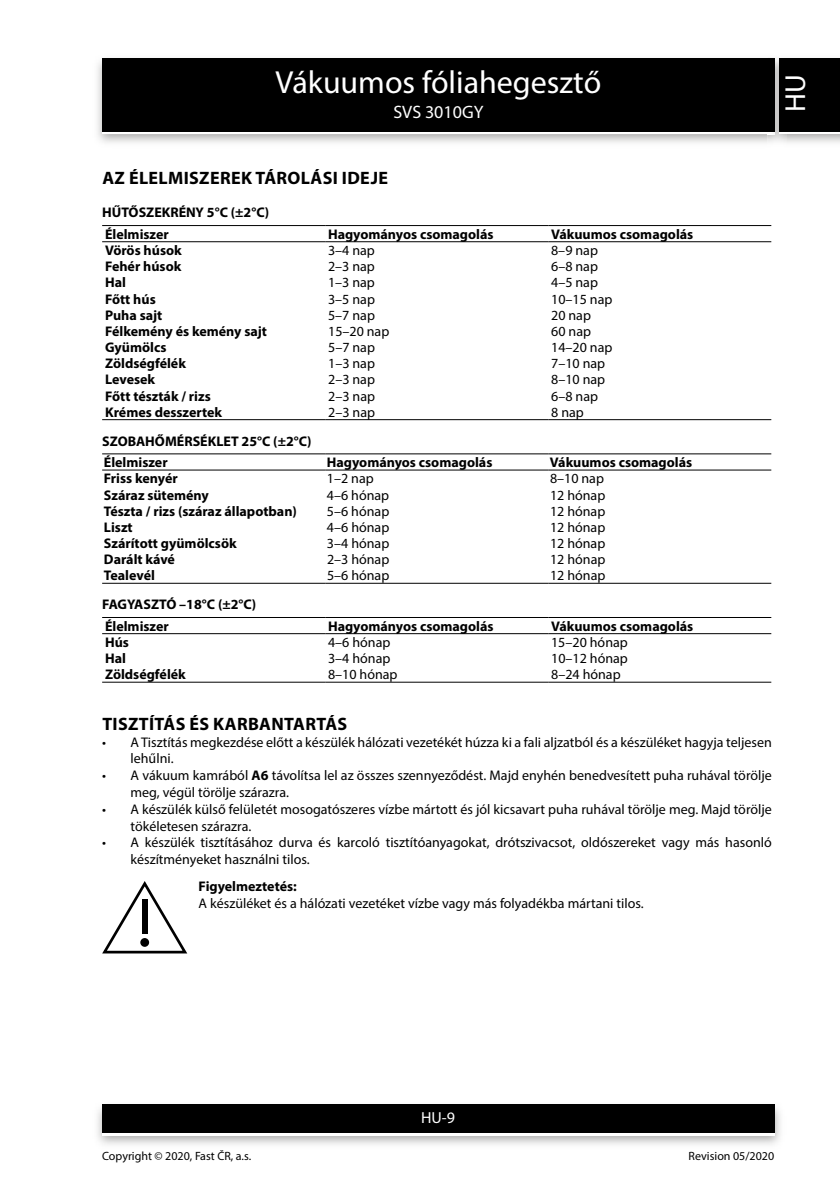
<style>
.page{position:relative;width:840px;height:1191px;background:#fff}
.page>*{position:absolute;margin:0;border:0;box-sizing:border-box;transform-origin:0 0}
.t1{font:32px "Myriad Pro";color:#fff}
.t2{font:29px "Myriad Pro";color:#fff}
.t3{font:700 18px "Myriad Pro";letter-spacing:.02em;color:#000}
.t4{font:18px "Myriad Pro";color:#fff}
.t5{font:16px "Myriad Pro";color:#fff}
.t6{font:14px/16.8px "Myriad Pro";color:#000}
.t7{font:700 14px/21.6px "Myriad Pro";color:#000}
.t8{font:12px "Myriad Pro";color:#000}
.s1{font-weight:700}
</style>
<div class="page">
<div style="left:102px;top:61px;width:672px;height:73px;background:linear-gradient(to right,#000,#000)"></div>
<div style="left:102px;top:58px;width:672px;height:73px;background:#000"></div>
<img style="left:97px;top:1104px;width:684px;height:41px">
<div style="left:102px;top:1107px;width:672px;height:28px;background:linear-gradient(to right,#fff,#fff)"></div>
<div style="left:102px;top:1104px;width:672px;height:28px;background:#000"></div>
<img style="left:767px;top:56px;width:18px;height:89px">
<svg style="left:767px;top:131px;width:7px;height:3px"></svg>
<img style="left:767px;top:58px;width:7px;height:3px">
<img style="left:767px;top:61px;width:7px;height:70px">
<div style="left:778px;top:61px;width:61px;height:73px;background:linear-gradient(to right,#000,#000)"></div>
<div style="left:778px;top:58px;width:61px;height:73px;background:#000"></div>
<hr style="left:102px;top:225px;width:223px;height:1px;background:#000">
<hr style="left:325px;top:225px;width:223px;height:1px;background:#000">
<hr style="left:548px;top:225px;width:222px;height:1px;background:#000">
<hr style="left:102px;top:241px;width:223px;height:1px;background:#000">
<hr style="left:325px;top:241px;width:223px;height:1px;background:#000">
<hr style="left:548px;top:241px;width:222px;height:1px;background:#000">
<hr style="left:102px;top:419px;width:223px;height:1px;background:#000">
<hr style="left:325px;top:419px;width:223px;height:1px;background:#000">
<hr style="left:548px;top:419px;width:222px;height:1px;background:#000">
<hr style="left:102px;top:453px;width:223px;height:1px;background:#000">
<hr style="left:325px;top:453px;width:223px;height:1px;background:#000">
<hr style="left:548px;top:453px;width:222px;height:1px;background:#000">
<hr style="left:102px;top:470px;width:223px;height:1px;background:#000">
<hr style="left:325px;top:470px;width:223px;height:1px;background:#000">
<hr style="left:548px;top:470px;width:222px;height:1px;background:#000">
<hr style="left:102px;top:583px;width:223px;height:1px;background:#000">
<hr style="left:325px;top:583px;width:223px;height:1px;background:#000">
<hr style="left:548px;top:583px;width:222px;height:1px;background:#000">
<hr style="left:102px;top:617px;width:223px;height:1px;background:#000">
<hr style="left:325px;top:617px;width:223px;height:1px;background:#000">
<hr style="left:548px;top:617px;width:222px;height:1px;background:#000">
<hr style="left:102px;top:633px;width:223px;height:1px;background:#000">
<hr style="left:325px;top:633px;width:223px;height:1px;background:#000">
<hr style="left:548px;top:633px;width:222px;height:1px;background:#000">
<hr style="left:102px;top:682px;width:223px;height:1px;background:#000">
<hr style="left:325px;top:682px;width:223px;height:1px;background:#000">
<hr style="left:548px;top:682px;width:222px;height:1px;background:#000">
<svg style="left:102px;top:881px;width:85px;height:72px"></svg>
<div style="left:142px;top:898px;width:5px;height:35px;background:#000"></div>
<div style="left:140px;top:938px;width:9px;height:8px;background:#000;border-radius:50%"></div>
<h1 class="t1" style="left:275px;top:62px;width:327px">Vákuumos fóliahegesztő</h1>
<p class="t4" style="left:393px;top:101px;width:91px">SVS 3010GY</p>
<h2 class="t2" style="left:777px;top:112px;width:39px;rotate:-90deg">HU</h2>
<p class="t3" style="left:102px;top:166px;width:287px">AZ ÉLELMISZEREK TÁROLÁSI IDEJE</p>
<p class="t7" style="left:102px;top:201px;width:168px">HŰTŐSZEKRÉNY 5°C (±2°C)<br>Élelmiszer</p>
<p class="t7" style="left:328px;top:223px;width:167px">Hagyományos csomagolás</p>
<p class="t7" style="left:551px;top:223px;width:144px">Vákuumos csomagolás</p>
<p class="t7" style="left:105px;top:239px;width:78px">Vörös húsok</p>
<p class="t6" style="left:328px;top:242px;width:48px">3–4 nap</p>
<p class="t6" style="left:551px;top:242px;width:48px">8–9 nap</p>
<p class="t7" style="left:105px;top:255px;width:78px">Fehér húsok</p>
<p class="t6" style="left:328px;top:258px;width:48px">2–3 nap</p>
<p class="t6" style="left:551px;top:258px;width:48px">6–8 nap</p>
<p class="t7" style="left:105px;top:271px;width:22px">Hal</p>
<p class="t6" style="left:328px;top:274px;width:48px">1–3 nap</p>
<p class="t6" style="left:551px;top:274px;width:48px">4–5 nap</p>
<p class="t7" style="left:105px;top:288px;width:52px">Főtt hús</p>
<p class="t6" style="left:328px;top:290px;width:48px">3–5 nap</p>
<p class="t6" style="left:551px;top:290px;width:63px">10–15 nap</p>
<p class="t7" style="left:105px;top:304px;width:59px">Puha sajt</p>
<p class="t6" style="left:328px;top:306px;width:48px">5–7 nap</p>
<p class="t6" style="left:551px;top:306px;width:41px">20 nap</p>
<p class="t7" style="left:105px;top:320px;width:163px">Félkemény és kemény sajt</p>
<p class="t6" style="left:328px;top:323px;width:63px">15–20 nap</p>
<p class="t6" style="left:551px;top:323px;width:41px">60 nap</p>
<p class="t7" style="left:105px;top:336px;width:63px">Gyümölcs</p>
<p class="t6" style="left:328px;top:339px;width:48px">5–7 nap</p>
<p class="t6" style="left:551px;top:339px;width:63px">14–20 nap</p>
<p class="t7" style="left:105px;top:352px;width:82px">Zöldségfélék</p>
<p class="t6" style="left:328px;top:355px;width:48px">1–3 nap</p>
<p class="t6" style="left:551px;top:355px;width:55px">7–10 nap</p>
<p class="t7" style="left:105px;top:368px;width:51px">Levesek</p>
<p class="t6" style="left:328px;top:371px;width:48px">2–3 nap</p>
<p class="t6" style="left:551px;top:371px;width:55px">8–10 nap</p>
<p class="t7" style="left:105px;top:385px;width:107px">Főtt tészták / rizs</p>
<p class="t6" style="left:328px;top:387px;width:48px">2–3 nap</p>
<p class="t6" style="left:551px;top:387px;width:48px">6–8 nap</p>
<p class="t7" style="left:105px;top:401px;width:118px">Krémes desszertek</p>
<p class="t6" style="left:328px;top:403px;width:48px">2–3 nap</p>
<p class="t6" style="left:551px;top:403px;width:34px">8 nap</p>
<p class="t7" style="left:102px;top:429px;width:211px">SZOBAHŐMÉRSÉKLET 25°C (±2°C)<br>Élelmiszer</p>
<p class="t7" style="left:327px;top:451px;width:167px">Hagyományos csomagolás</p>
<p class="t7" style="left:549px;top:451px;width:144px">Vákuumos csomagolás</p>
<p class="t7" style="left:104px;top:467px;width:75px">Friss kenyér</p>
<p class="t6" style="left:327px;top:470px;width:48px">1–2 nap</p>
<p class="t6" style="left:549px;top:470px;width:55px">8–10 nap</p>
<p class="t7" style="left:104px;top:483px;width:106px">Száraz sütemény</p>
<p class="t6" style="left:327px;top:486px;width:64px">4–6 hónap</p>
<p class="t6" style="left:549px;top:486px;width:57px">12 hónap</p>
<p class="t7" style="left:104px;top:500px;width:194px">Tészta / rizs (száraz állapotban)</p>
<p class="t6" style="left:327px;top:502px;width:64px">5–6 hónap</p>
<p class="t6" style="left:549px;top:502px;width:57px">12 hónap</p>
<p class="t7" style="left:104px;top:516px;width:30px">Liszt</p>
<p class="t6" style="left:327px;top:518px;width:64px">4–6 hónap</p>
<p class="t6" style="left:549px;top:518px;width:57px">12 hónap</p>
<p class="t7" style="left:104px;top:532px;width:134px">Szárított gyümölcsök</p>
<p class="t6" style="left:327px;top:535px;width:64px">3–4 hónap</p>
<p class="t6" style="left:549px;top:535px;width:57px">12 hónap</p>
<p class="t7" style="left:104px;top:548px;width:72px">Darált kávé</p>
<p class="t6" style="left:327px;top:551px;width:64px">2–3 hónap</p>
<p class="t6" style="left:549px;top:551px;width:57px">12 hónap</p>
<p class="t7" style="left:104px;top:564px;width:52px">Tealevél</p>
<p class="t6" style="left:327px;top:567px;width:64px">5–6 hónap</p>
<p class="t6" style="left:549px;top:567px;width:57px">12 hónap</p>
<p class="t7" style="left:102px;top:593px;width:155px">FAGYASZTÓ –18°C (±2°C)<br>Élelmiszer</p>
<p class="t7" style="left:328px;top:615px;width:167px">Hagyományos csomagolás</p>
<p class="t7" style="left:551px;top:615px;width:144px">Vákuumos csomagolás</p>
<p class="t7" style="left:105px;top:631px;width:25px">Hús</p>
<p class="t6" style="left:328px;top:633px;width:64px">4–6 hónap</p>
<p class="t6" style="left:551px;top:633px;width:78px">15–20 hónap</p>
<p class="t7" style="left:105px;top:647px;width:22px">Hal</p>
<p class="t6" style="left:328px;top:650px;width:64px">3–4 hónap</p>
<p class="t6" style="left:551px;top:650px;width:78px">10–12 hónap</p>
<p class="t7" style="left:105px;top:663px;width:82px">Zöldségfélék</p>
<p class="t6" style="left:328px;top:666px;width:71px">8–10 hónap</p>
<p class="t6" style="left:551px;top:666px;width:71px">8–24 hónap</p>
<p class="t3" style="left:102px;top:712px;width:246px">TISZTÍTÁS ÉS KARBANTARTÁS</p>
<p class="t6" style="left:130px;top:733px;width:642px;text-indent:-28px">• A Tisztítás megkezdése előtt a készülék hálózati vezetékét húzza ki a fali aljzatból és a készüléket hagyja teljesen lehűlni.</p>
<p class="t6" style="left:130px;top:767px;width:642px;text-indent:-28px">• A vákuum kamrából <span class="s1">A6</span> távolítsa lel az összes szennyeződést. Majd enyhén benedvesített puha ruhával törölje meg, végül törölje szárazra.</p>
<p class="t6" style="left:130px;top:800px;width:642px;text-indent:-28px">• A készülék külső felületét mosogatószeres vízbe mártott és jól kicsavart puha ruhával törölje meg. Majd törölje tökéletesen szárazra.</p>
<p class="t6" style="left:130px;top:834px;width:642px;text-indent:-28px">• A készülék tisztításához durva és karcoló tisztítóanyagokat, drótszivacsot, oldószereket vagy más hasonló készítményeket használni tilos.</p>
<p class="t7" style="left:198px;top:875px;width:100px">Figyelmeztetés:</p>
<p class="t6" style="left:198px;top:895px;width:446px">A készüléket és a hálózati vezetéket vízbe vagy más folyadékba mártani tilos.</p>
<p class="t5" style="left:421px;top:1108px;width:35px">HU-9</p>
<p class="t8" style="left:102px;top:1148px;width:150px">Copyright © 2020, Fast ČR, a.s.</p>
<p class="t8" style="left:688px;top:1148px;width:87px">Revision 05/2020</p>
</div>
